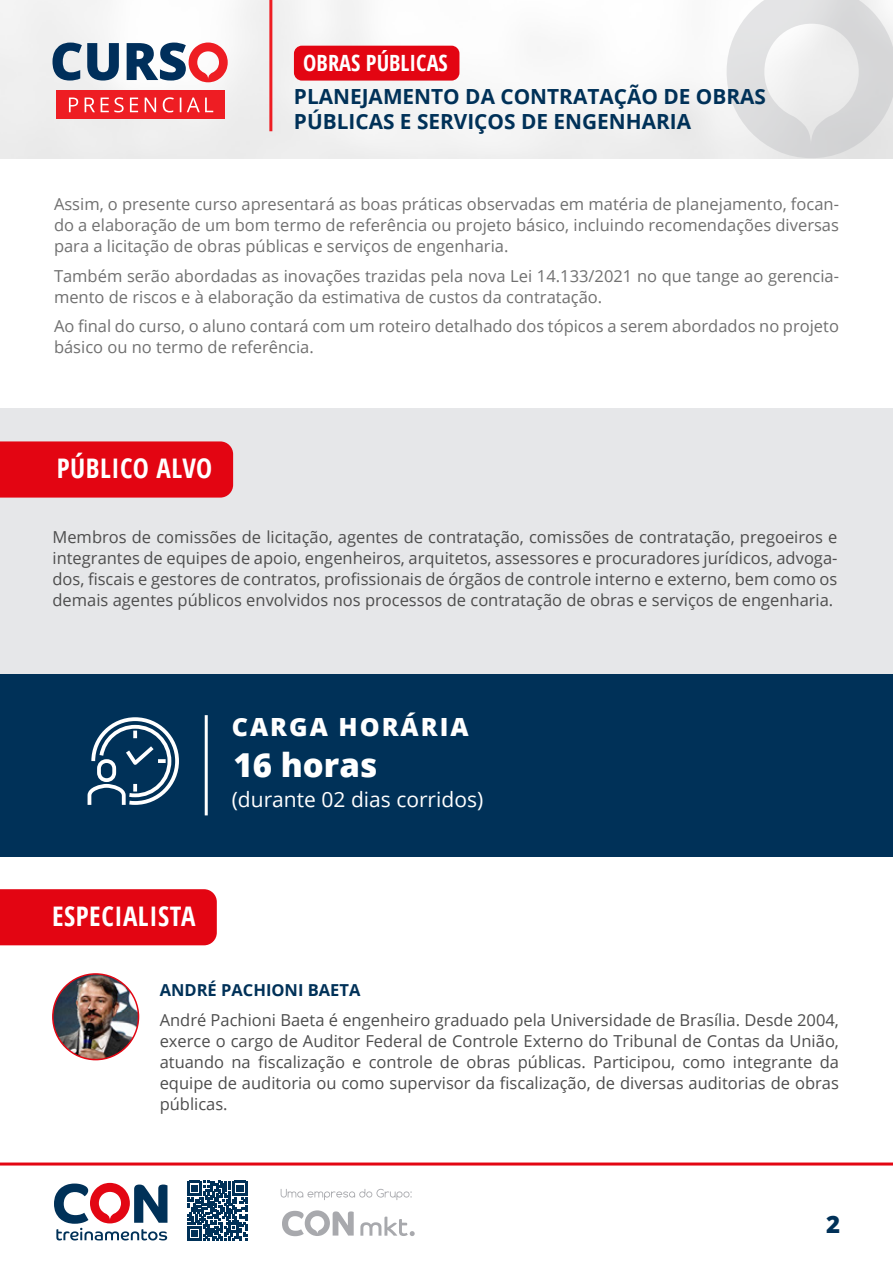
<style>
.page{position:relative;width:893px;height:1263px;background:#fff}
.page>*{position:absolute;margin:0;border:0;box-sizing:border-box;transform-origin:0 0}
.t1{font:800 33px "Open Sans";color:#fff}
.t2{font:700 condensed 27px "Open Sans";letter-spacing:.02em;color:#fff}
.t3{font:800 25.05px "Open Sans";letter-spacing:.08em;color:#fff}
.t4{font:800 24px "Open Sans";color:#003158}
.t5{font:700 condensed 22.35px "Open Sans";color:#fff}
.t6{font:21px "Open Sans";color:#fff}
.t7{font:700 20.85px/25px "Open Sans";color:#003158}
.t8{font:16.5px/21px "Open Sans";color:#4d4d4d;text-align:justify}
.t9{font:16.5px/21px "Open Sans";color:#707070}
.t10{font:700 16.5px "Open Sans";color:#003158}
</style>
<div class="page">
<img style="left:0;top:0;width:893px;height:158px">
<svg style="left:0;top:1162px;width:893px;height:79px"></svg>
<svg style="left:281px;top:1189px;width:131px;height:11px"></svg>
<svg style="left:360px;top:1216px;width:55px;height:20px"></svg>
<svg style="left:282px;top:1210px;width:72px;height:26px"></svg>
<svg style="left:54px;top:1183px;width:113px;height:57px"></svg>
<svg style="left:187px;top:1181px;width:60px;height:60px"></svg>
<hr style="left:269px;top:0;width:3px;height:131px;background:#ee1d23">
<svg style="left:52px;top:43px;width:176px;height:39px"></svg>
<div style="left:56px;top:90px;width:169px;height:28px;background:#ee1d23"></div>
<svg style="left:69px;top:97px;width:144px;height:15px"></svg>
<div style="left:294px;top:46px;width:165px;height:35px;background:#e30512;border-radius:8px"></div>
<div style="left:0;top:408px;width:893px;height:268px;background:#e6e7e9"></div>
<div style="left:0;top:441px;width:233px;height:57px;background:#e30512"></div>
<div style="left:0;top:675px;width:893px;height:182px;background:#003158"></div>
<svg style="left:87px;top:717px;width:92px;height:88px"></svg>
<hr style="left:205px;top:715px;width:3px;height:100px;background:#fff">
<div style="left:0;top:889px;width:217px;height:56px;background:#e30512"></div>
<img style="left:53px;top:974px;width:86px;height:85px;border-radius:43px">
<div style="left:52px;top:973px;width:87px;height:87px;border:2px solid #e30512;border-radius:50%"></div>
<h3 class="t5" style="left:303px;top:47px;width:146px">OBRAS PÚBLICAS</h3>
<p class="t7" style="left:294px;top:83px;width:474px">PLANEJAMENTO DA CONTRATAÇÃO DE OBRAS<br>PÚBLICAS E SERVIÇOS DE ENGENHARIA</p>
<p class="t9" style="left:54px;top:193px;width:786px;text-align:justify">Assim, o presente curso apresentará as boas práticas observadas em matéria de planejamento, focan&shy;do a elaboração de um bom termo de referência ou projeto básico, incluindo recomendações diversas para a licitação de obras públicas e serviços de engenharia.</p>
<p class="t9" style="left:54px;top:265px;width:786px">Também serão abordadas as inovações trazidas pela nova Lei 14.133/2021 no que tange ao gerencia&shy;mento de riscos e à elaboração da estimativa de custos da contratação.</p>
<p class="t9" style="left:54px;top:315px;width:786px">Ao final do curso, o aluno contará com um roteiro detalhado dos tópicos a serem abordados no projeto básico ou no termo de referência.</p>
<p class="t2" style="left:57px;top:450px;width:157px">PÚBLICO ALVO</p>
<p class="t8" style="left:52px;top:526px;width:786px">Membros de comissões de licitação, agentes de contratação, comissões de contratação, pregoeiros e integrantes de equipes de apoio, engenheiros, arquitetos, assessores e procuradores jurídicos, advoga&shy;dos, fiscais e gestores de contratos, profissionais de órgãos de controle interno e externo, bem como os demais agentes públicos envolvidos nos processos de contratação de obras e serviços de engenharia.</p>
<p class="t3" style="left:232px;top:708px;width:238px">CARGA HORÁRIA</p>
<p class="t1" style="left:233px;top:740px;width:146px">16 horas</p>
<p class="t6" style="left:232px;top:785px;width:253px">(durante 02 dias corridos)</p>
<p class="t2" style="left:52px;top:897px;width:145px">ESPECIALISTA</p>
<p class="t10" style="left:160px;top:978px;width:202px">ANDRÉ PACHIONI BAETA</p>
<p class="t8" style="left:160px;top:1009px;width:681px">André Pachioni Baeta é engenheiro graduado pela Universidade de Brasília. Desde 2004, exerce o cargo de Auditor Federal de Controle Externo do Tribunal de Contas da União, atuando na fiscalização e controle de obras públicas. Participou, como integrante da equipe de auditoria ou como supervisor da fiscalização, de diversas auditorias de obras públicas.</p>
<h3 class="t4" style="left:826px;top:1206px;width:16px">2</h3>
</div>
